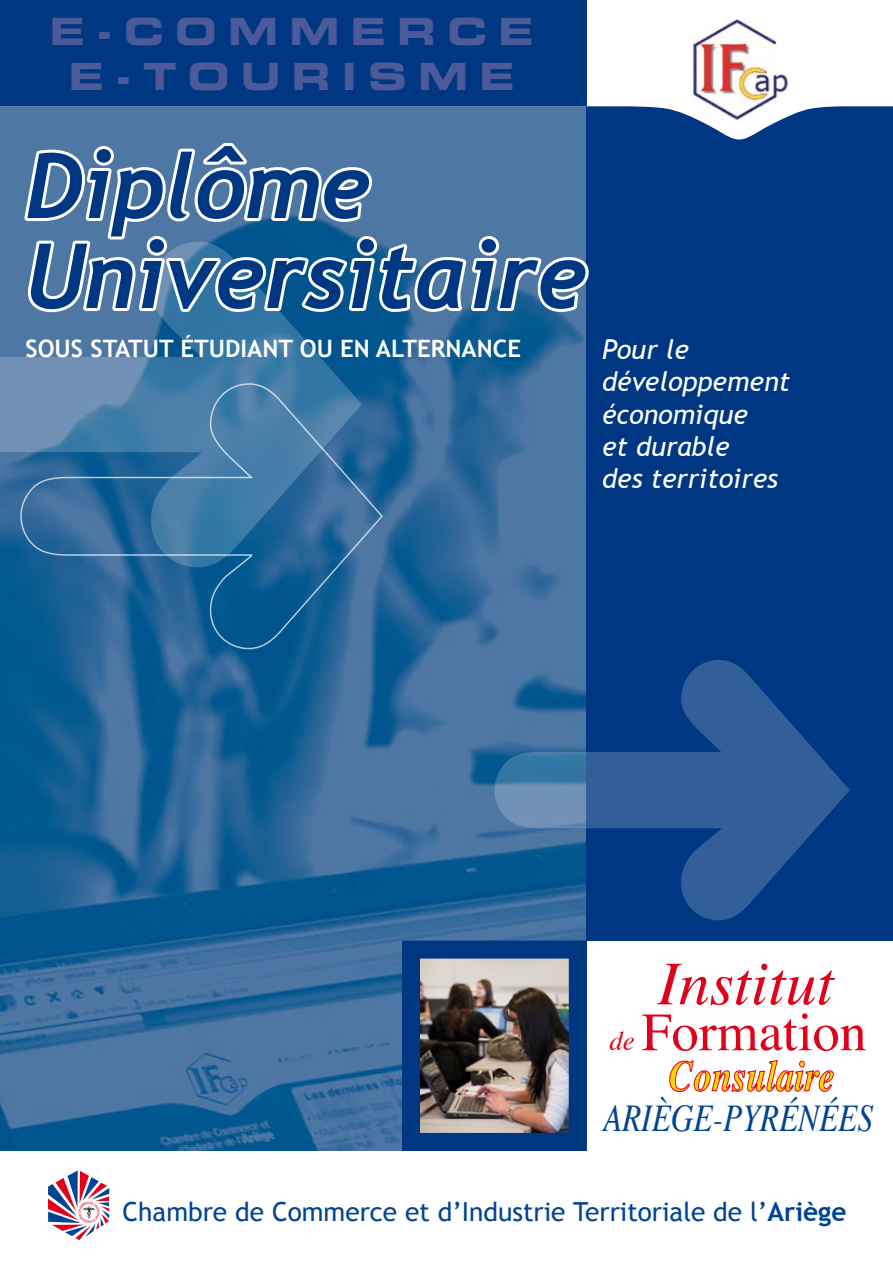
<style>
.page{position:relative;width:893px;height:1263px;background:#fff}
.page>*{position:absolute;margin:0;border:0;box-sizing:border-box;transform-origin:0 0}
.t1{font:italic 700 90px/90px "Trebuchet";color:#003782}
.t2{font:italic 62.1px "Times";color:#e2001a}
.t3{font:54px "Times";color:#e2001a}
.t4{font:italic 700 43.2px "Times";color:#ffd400;scale:.84 1}
.t5{font:italic 37.8px "Times";color:#004494;scale:.83 1}
.t6{font:37.5px/45px "Eurostile Bold Extended Two";letter-spacing:.3em;color:#4d5a99;text-align:center}
.t7{font:italic 27px/32.4px "Trebuchet MS";color:#fff}
.t8{font:italic 27px "Times";color:#e2001a}
.t9{font:26.25px "Trebuchet MS";color:#004494}
.t10{font:700 24px "Trebuchet MS";color:#fff}
.s1{font-weight:700}
</style>
<div class="page">
<img style="left:0;top:140px;width:587px;height:1011px">
<div style="left:587px;top:106px;width:306px;height:834px;background:#003782"></div>
<svg style="left:0;top:106px;width:893px;height:34px;fill:#4e77a3"></svg>
<div style="left:0;top:0;width:587px;height:106px;background:#003782"></div>
<img style="left:690px;top:19px;width:99px;height:104px">
<img style="left:393px;top:931px;width:203px;height:220px">
<svg style="left:0;top:242px;width:362px;height:325px;background:#3e75a2"></svg>
<svg style="left:20px;top:382px;width:364px;height:268px;background:#336f9e"></svg>
<svg style="left:20px;top:140px;width:569px;height:176px"></svg>
<svg style="left:494px;top:660px;width:356px;height:260px"></svg>
<svg style="left:48px;top:1170px;width:62px;height:71px"></svg>
<svg style="left:669px;top:1060px;width:165px;height:32px"></svg>
<h3 class="t6" style="left:50px;top:8px;width:485px">E-COMMERCE<br>E-TOURISME</h3>
<h1 class="t1" style="left:26px;top:142px;width:563px">Diplôme<br>Universitaire</h1>
<p class="t10" style="left:26px;top:333px;width:497px">SOUS STATUT ÉTUDIANT OU EN ALTERNANCE</p>
<p class="t7" style="left:602px;top:333px;width:189px">Pour le développement économique<br>et durable<br>des territoires</p>
<h2 class="t2" style="left:658px;top:929px;width:177px">Institut</h2>
<h3 class="t3" style="left:642px;top:981px;width:227px">Formation</h3>
<h3 class="t4" style="left:669px;top:1036px;width:198px">Consulaire</h3>
<h3 class="t5" style="left:603px;top:1086px;width:327px">ARIÈGE-PYRÉNÉES</h3>
<p class="t8" style="left:609px;top:1018px;width:27px">de</p>
<p class="t9" style="left:123px;top:1196px;width:725px">Chambre de Commerce et d’Industrie Territoriale de l’<span class="s1">Ariège</span></p>
</div>
